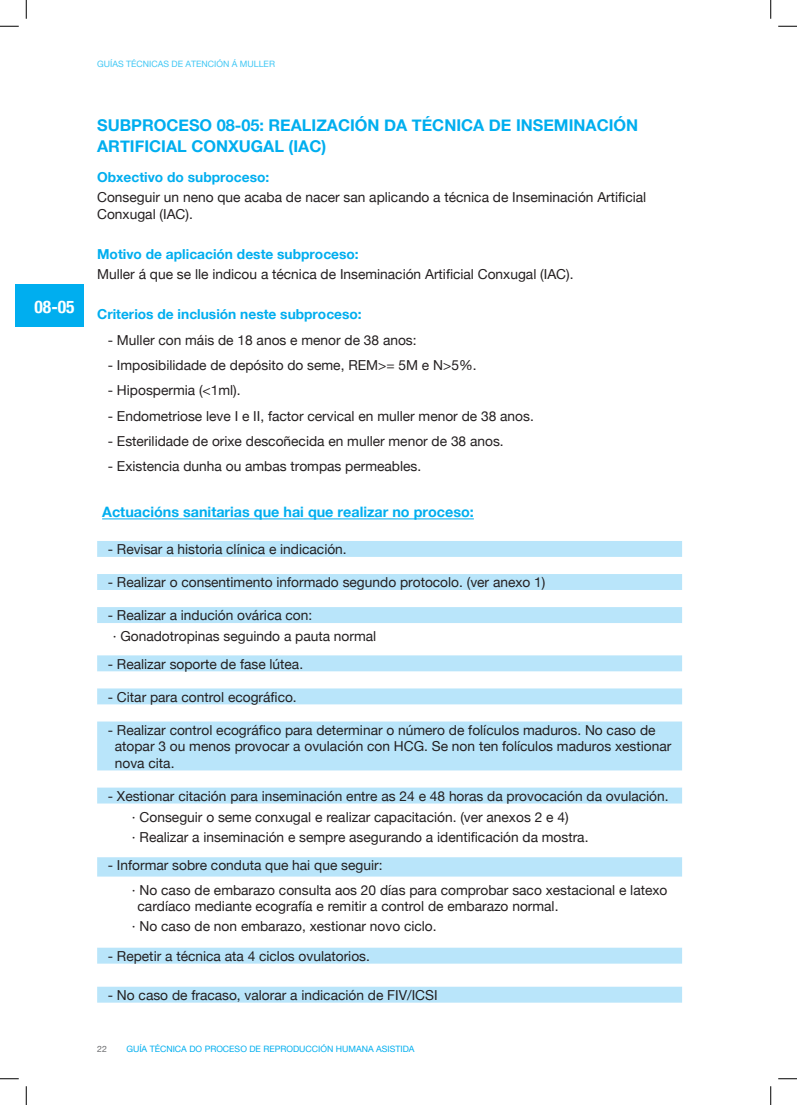
<style>
.page{position:relative;width:797px;height:1105px;background:#fff}
.page>*{position:absolute;margin:0;border:0;box-sizing:border-box;transform-origin:0 0}
.t1{font:700 condensed 17.5px "Helvetica Neuecondensedbold";color:#fff}
.t2{font:700 16.25px/21px "Helvetica Neuebold";color:#00aeef}
.t3{font:700 14.38px "Helvetica Neuebold";color:#00aeef}
.t4{font:13.75px/16.5px "Helvetica Neue";color:#231f20}
.t5{font:700 13.75px "Helvetica Neuebold";color:#00aeef}
.t6{font:8.75px "Helvetica Neue";color:#00aeef}
.t7{font:8.75px "Helvetica Neue";color:#40c7f4}
.t8{font:8.75px "Helvetica Neue";color:#6c6d70}
</style>
<div class="page">
<svg style="left:97px;top:541px;width:585px;height:462px"></svg>
<hr style="left:102px;top:518px;width:372px;height:1px;background:#00aeef">
<div style="left:16px;top:284px;width:68px;height:43px;background:#00aeef"></div>
<svg style="left:0;top:25px;width:19px;height:2px"></svg>
<svg style="left:778px;top:25px;width:19px;height:2px"></svg>
<svg style="left:0;top:1078px;width:19px;height:1px"></svg>
<svg style="left:778px;top:1078px;width:19px;height:1px"></svg>
<svg style="left:25px;top:0;width:2px;height:19px"></svg>
<svg style="left:25px;top:1086px;width:2px;height:19px"></svg>
<svg style="left:770px;top:0;width:1px;height:19px"></svg>
<svg style="left:770px;top:1086px;width:1px;height:19px"></svg>
<p class="t1" style="left:35px;top:296px;width:42px">08-05</p>
<p class="t7" style="left:97px;top:59px;width:179px">GUÍAS TÉCNICAS DE ATENCIÓN Á MULLER</p>
<p class="t2" style="left:97px;top:114px;width:542px">SUBPROCESO 08-05: REALIZACIÓN DA TÉCNICA DE INSEMINACIÓN<br>ARTIFICIAL CONXUGAL (IAC)</p>
<p class="t5" style="left:97px;top:169px;width:174px">Obxectivo do subproceso:</p>
<p class="t4" style="left:97px;top:189px;width:550px">Conseguir un neno que acaba de nacer san aplicando a técnica de Inseminación Artificial<br>Conxugal (IAC).</p>
<p class="t5" style="left:97px;top:246px;width:263px">Motivo de aplicación deste subproceso:</p>
<p class="t4" style="left:97px;top:266px;width:478px">Muller á que se lle indicou a técnica de Inseminación Artificial Conxugal (IAC).</p>
<p class="t5" style="left:97px;top:306px;width:266px">Criterios de inclusión neste subproceso:</p>
<p class="t4" style="left:108px;top:331px;width:310px">- Muller con máis de 18 anos e menor de 38 anos:</p>
<p class="t4" style="left:108px;top:356px;width:370px">- Imposibilidade de depósito do seme, REM&gt;= 5M e N&gt;5%.</p>
<p class="t4" style="left:108px;top:382px;width:134px">- Hipospermia (&lt;1ml).</p>
<p class="t4" style="left:108px;top:407px;width:427px">- Endometriose leve I e II, factor cervical en muller menor de 38 anos.</p>
<p class="t4" style="left:108px;top:433px;width:397px">- Esterilidade de orixe descoñecida en muller menor de 38 anos.</p>
<p class="t4" style="left:108px;top:458px;width:315px">- Existencia dunha ou ambas trompas permeables.</p>
<p class="t3" style="left:102px;top:503px;width:373px">Actuacións sanitarias que hai que realizar no proceso:</p>
<p class="t4" style="left:108px;top:541px;width:240px">- Revisar a historia clínica e indicación.</p>
<p class="t4" style="left:108px;top:574px;width:439px">- Realizar o consentimento informado segundo protocolo. (ver anexo 1)</p>
<p class="t4" style="left:113px;top:605px;width:265px;line-height:20.9px;text-indent:-5px">- Realizar a indución ovárica con:<br>· Gonadotropinas seguindo a pauta normal</p>
<p class="t4" style="left:108px;top:655px;width:197px">- Realizar soporte de fase lútea.</p>
<p class="t4" style="left:108px;top:688px;width:190px">- Citar para control ecográfico.</p>
<p class="t4" style="left:115px;top:721px;width:558px;text-indent:-7px">- Realizar control ecográfico para determinar o número de folículos maduros. No caso de atopar 3 ou menos provocar a ovulación con HCG. Se non ten folículos maduros xestionar nova cita.</p>
<p class="t4" style="left:132px;top:785px;width:538px;line-height:20.5px;text-indent:-24px">- Xestionar citación para inseminación entre as 24 e 48 horas da provocación da ovulación. · Conseguir o seme conxugal e realizar capacitación. (ver anexos 2 e 4)<br>· Realizar a inseminación e sempre asegurando a identificación da mostra.</p>
<p class="t4" style="left:132px;top:853px;width:537px;line-height:24.2px;text-indent:-24px">- Informar sobre conduta que hai que seguir:<br>· No caso de embarazo consulta aos 20 días para comprobar saco xestacional e latexo</p>
<p class="t4" style="left:132px;top:896px;width:428px;line-height:20px;text-indent:6px">cardíaco mediante ecografía e remitir a control de embarazo normal. · No caso de non embarazo, xestionar novo ciclo.</p>
<p class="t4" style="left:108px;top:947px;width:264px">- Repetir a técnica ata 4 ciclos ovulatorios.</p>
<p class="t4" style="left:108px;top:986px;width:331px">- No caso de fracaso, valorar a indicación de FIV/ICSI</p>
<p class="t8" style="left:97px;top:1043px;width:11px">22</p>
<p class="t6" style="left:126px;top:1043px;width:290px">GUÍA TÉCNICA DO PROCESO DE REPRODUCCIÓN HUMANA ASISTIDA</p>
</div>
